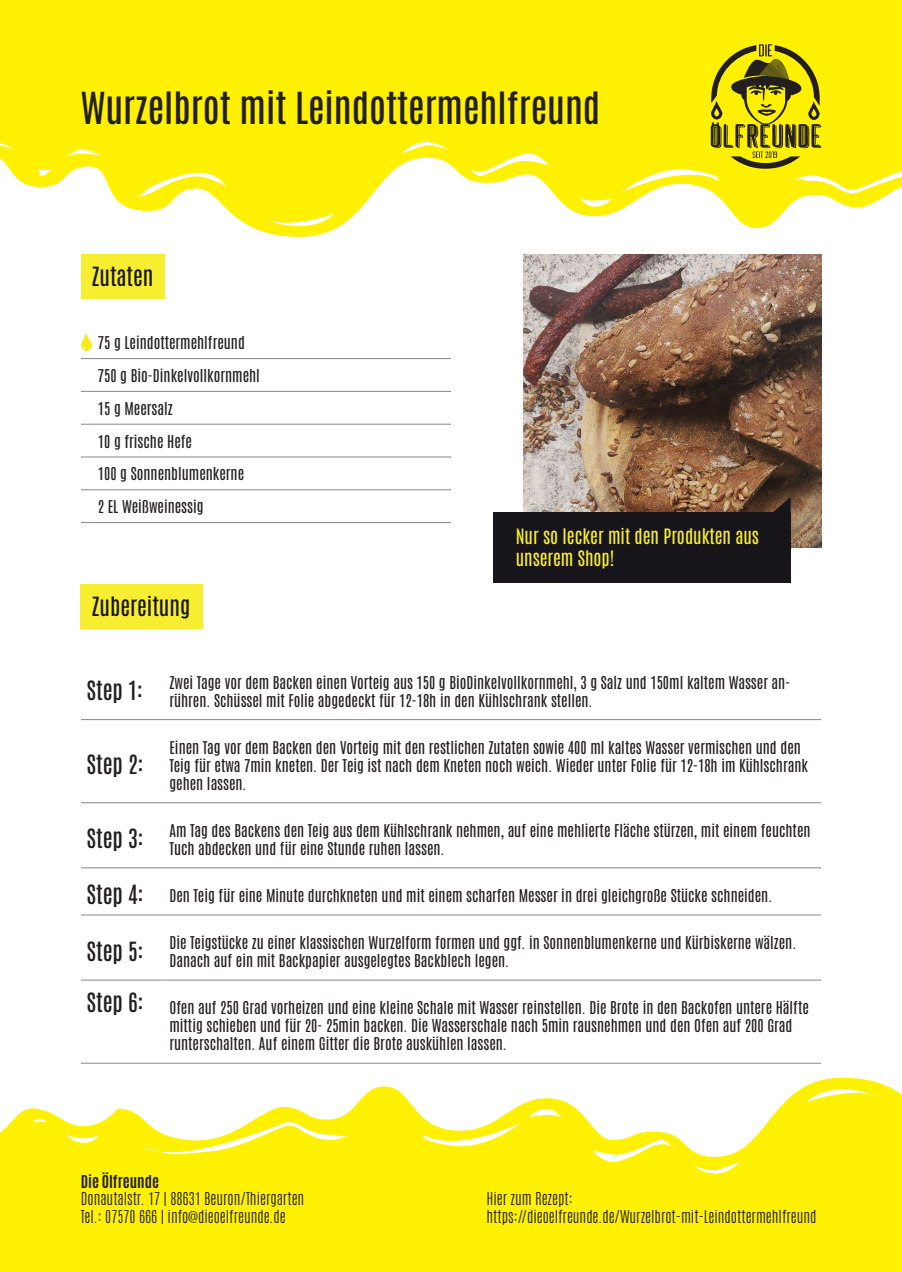
<style>
.page{position:relative;width:902px;height:1272px;background:#fff}
.page>*{position:absolute;margin:0;border:0;box-sizing:border-box;transform-origin:0 0}
.t1{font:500 37.5px "Antonio";color:#231f20}
.t2{font:500 22.5px "Antonio";color:#231f20}
.t3{font:22.5px "Antonio";color:#17151a}
.t4{font:18px/21.6px "Antonio";color:#f7ee32}
.t5{font:15px/18px "Antonio";color:#231f20}
.t6{font:100 15px/18px "Antonio";color:#231f20}
.t7{font:700 15px "Antonio";color:#231f20}
.s1{font-weight:500;font-size:22.5px}
</style>
<div class="page">
<hr style="left:92px;top:358px;width:359px;height:1px;background:#878786">
<hr style="left:92px;top:391px;width:359px;height:1px;background:#878786">
<hr style="left:92px;top:424px;width:359px;height:1px;background:#878786">
<hr style="left:92px;top:456px;width:359px;height:1px;background:#878786">
<hr style="left:92px;top:489px;width:359px;height:1px;background:#878786">
<hr style="left:92px;top:522px;width:359px;height:1px;background:#878786">
<svg style="left:0;top:0;width:901px;height:237px;fill:#fff101"></svg>
<svg style="left:0;top:141px;width:13px;height:8px"></svg>
<svg style="left:39px;top:170px;width:12px;height:7px"></svg>
<svg style="left:64px;top:147px;width:37px;height:11px"></svg>
<svg style="left:132px;top:171px;width:94px;height:27px"></svg>
<svg style="left:261px;top:213px;width:74px;height:18px"></svg>
<svg style="left:401px;top:141px;width:47px;height:13px"></svg>
<svg style="left:468px;top:152px;width:81px;height:26px"></svg>
<svg style="left:578px;top:196px;width:34px;height:12px"></svg>
<svg style="left:0;top:1077px;width:901px;height:194px;fill:#fff101"></svg>
<svg style="left:806px;top:1084px;width:74px;height:18px"></svg>
<svg style="left:693px;top:1161px;width:47px;height:12px"></svg>
<svg style="left:592px;top:1137px;width:81px;height:25px"></svg>
<svg style="left:529px;top:1107px;width:33px;height:12px"></svg>
<svg style="left:417px;top:1123px;width:103px;height:31px"></svg>
<svg style="left:144px;top:1120px;width:206px;height:35px"></svg>
<svg style="left:66px;top:1134px;width:33px;height:8px"></svg>
<svg style="left:32px;top:1117px;width:16px;height:5px"></svg>
<svg style="left:620px;top:44px;width:281px;height:151px;background:#e6da0d"></svg>
<div style="left:81px;top:254px;width:83px;height:45px;background:#f7ee32"></div>
<div style="left:81px;top:584px;width:122px;height:44px;background:#f7ee32"></div>
<img style="left:523px;top:254px;width:298px;height:293px">
<div style="left:493px;top:512px;width:297px;height:71px;background:#17151a"></div>
<svg style="left:770px;top:497px;width:20px;height:15px"></svg>
<svg style="left:81px;top:333px;width:11px;height:18px"></svg>
<hr style="left:81px;top:719px;width:80px;height:1px;background:#808285">
<hr style="left:161px;top:719px;width:660px;height:1px;background:#808285">
<hr style="left:81px;top:802px;width:80px;height:1px;background:#808285">
<hr style="left:161px;top:802px;width:660px;height:1px;background:#808285">
<hr style="left:81px;top:867px;width:80px;height:1px;background:#808285">
<hr style="left:161px;top:867px;width:660px;height:1px;background:#808285">
<hr style="left:81px;top:914px;width:80px;height:1px;background:#878786">
<hr style="left:161px;top:914px;width:660px;height:1px;background:#878786">
<hr style="left:81px;top:979px;width:80px;height:1px;background:#878786">
<hr style="left:161px;top:979px;width:660px;height:1px;background:#878786">
<hr style="left:81px;top:1062px;width:80px;height:1px;background:#878786">
<hr style="left:161px;top:1062px;width:660px;height:1px;background:#878786">
<h1 class="t1" style="left:81px;top:81px;width:521px">Wurzelbrot mit Leindottermehlfreund</h1>
<h2 class="t3" style="left:92px;top:260px;width:63px">Zutaten</h2>
<p class="t5" style="left:98px;top:326px;width:163px;line-height:32.8px">75 g Leindottermehlfreund<br>750 g Bio-Dinkelvollkornmehl<br>15 g Meersalz<br>10 g frische Hefe<br>100 g Sonnenblumenkerne<br>2 EL Weißweinessig</p>
<h2 class="t3" style="left:92px;top:590px;width:100px">Zubereitung</h2>
<p class="t4" style="left:515px;top:526px;width:245px">Nur so lecker mit den Produkten aus unserem Shop!</p>
<h2 class="t2" style="left:87px;top:674px;width:57px">Step 1:</h2>
<p class="t5" style="left:169px;top:673px;width:622px">Zwei Tage vor dem Backen einen Vorteig aus 150 g BioDinkelvollkornmehl, 3 g Salz und 150ml kaltem Wasser an&shy;rühren. Schüssel mit Folie abgedeckt für 12-18h in den Kühlschrank stellen.</p>
<h2 class="t2" style="left:87px;top:748px;width:58px">Step 2:</h2>
<p class="t5" style="left:169px;top:738px;width:640px">Einen Tag vor dem Backen den Vorteig mit den restlichen Zutaten sowie 400 ml kaltes Wasser vermischen und den<br>Teig für etwa 7min kneten. Der Teig ist nach dem Kneten noch weich. Wieder unter Folie für 12-18h im Kühlschrank gehen lassen.</p>
<h2 class="t2" style="left:87px;top:822px;width:58px">Step 3:</h2>
<p class="t5" style="left:169px;top:821px;width:642px">Am Tag des Backens den Teig aus dem Kühlschrank nehmen, auf eine mehlierte Fläche stürzen, mit einem feuchten<br>Tuch abdecken und für eine Stunde ruhen lassen.</p>
<p class="t5" style="left:87px;top:887px;width:687px"><span class="s1">Step 4:</span> Den Teig für eine Minute durchkneten und mit einem scharfen Messer in drei gleichgroße Stücke schneiden.</p>
<h2 class="t2" style="left:87px;top:934px;width:58px">Step 5:</h2>
<p class="t5" style="left:169px;top:934px;width:628px">Die Teigstücke zu einer klassischen Wurzelform formen und ggf. in Sonnenblumenkerne und Kürbiskerne wälzen.<br>Danach auf ein mit Backpapier ausgelegtes Backblech legen.</p>
<p class="t5" style="left:169px;top:999px;width:641px;text-indent:-83px"><sup>Step</sup> <sup>6:</sup> Ofen auf 250 Grad vorheizen und eine kleine Schale mit Wasser reinstellen. Die Brote in den Backofen untere Hälfte mittig schieben und für 20- 25min backen. Die Wasserschale nach 5min rausnehmen und den Ofen auf 200 Grad runterschalten. Auf einem Gitter die Brote auskühlen lassen.</p>
<p class="t7" style="left:81px;top:1170px;width:80px">Die Ölfreunde</p>
<p class="t6" style="left:81px;top:1190px;width:225px">Donautalstr. 17 | 88631 Beuron/Thiergarten<br>Tel.: 07570 666 | info@dieoelfreunde.de</p>
<p class="t6" style="left:486px;top:1190px;width:331px">Hier zum Rezept: https://dieoelfreunde.de/Wurzelbrot-mit-Leindottermehlfreund</p>
</div>
